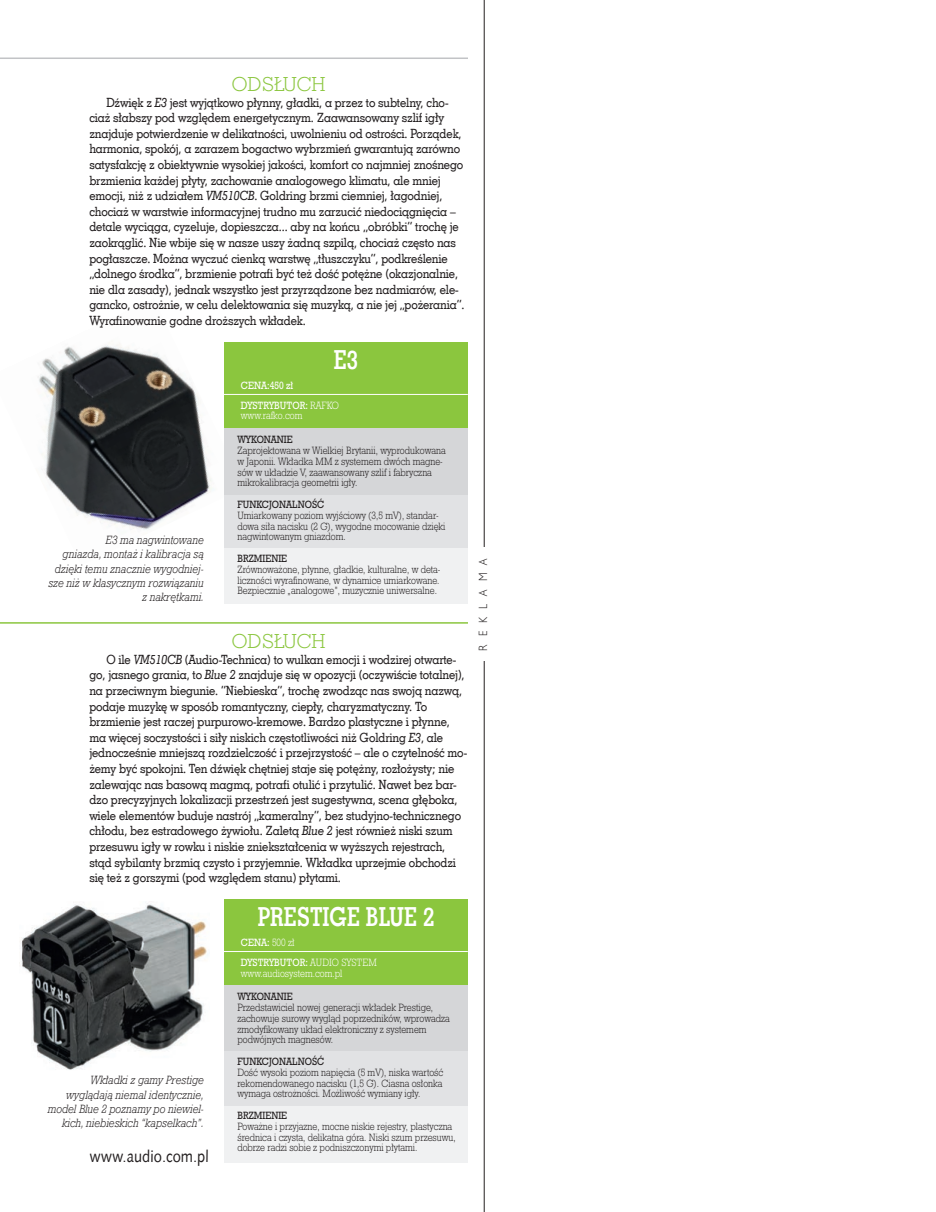
<style>
.page{position:relative;width:936px;height:1212px;background:#fff}
.page>*{position:absolute;margin:0;border:0;box-sizing:border-box;transform-origin:0 0}
.t1{font:26.25px "Geo Slab 703 Bd EU";color:#fff;scale:.8 1}
.t2{font:18px "Geo Slab 703 Lt PL";color:#8bc63e}
.t3{font:16.5px "Humanst 531 EU";color:#231f20;scale:.9 1}
.t4{font:12.75px/15.6px "Geo Slab 703 Md EU";letter-spacing:-.01em;color:#231f20;scale:.9 1}
.t5{font:italic 12px/14.4px "Geo Slab 712 Lt EU";color:#231f20;text-align:right;scale:.9 1}
.t6{font:12px "Humanst 521 Lt EU";color:#231f20;scale:.9 1}
.t7{font:9px/10.8px "Geo Slb 712 Lt PL";color:#231f20;scale:.9 1}
.t8{font:9px "Geo Slb 712 Md PL";color:#231f20;scale:.9 1}
.t9{font:9px/19.4px "Geo Slb 712 Md PL";color:#fff;scale:.9 1}
.t10{font:9px "Geo Slb 712 Lt PL";color:#fff;scale:.9 1}
.s1{font-style:italic}
.s2{font-family:"Geo Slb 712 Lt PL"}
</style>
<div class="page">
<hr style="left:0;top:58px;width:872px;height:1px;background:#c2c3c6">
<img style="left:19px;top:903px;width:189px;height:167px">
<img style="left:38px;top:343px;width:174px;height:187px">
<div style="left:468px;top:0;width:467px;height:1212px;background:#fff"></div>
<hr style="left:484px;top:0;width:1px;height:1212px;background:#231f20">
<div style="left:477px;top:548px;width:13px;height:113px;background:#fff"></div>
<hr style="left:0;top:622px;width:468px;height:2px;background:#8bc63e">
<div style="left:224px;top:1049px;width:244px;height:113px;background:#f0f1f2"></div>
<div style="left:224px;top:985px;width:244px;height:121px;background:#e1e2e4"></div>
<div style="left:224px;top:984px;width:244px;height:67px;background:#d5d6d8"></div>
<div style="left:224px;top:899px;width:244px;height:85px;background:#8bc63e"></div>
<hr style="left:224px;top:951px;width:244px;height:1px;background:#fff">
<div style="left:224px;top:492px;width:244px;height:111px;background:#f0f1f2"></div>
<div style="left:224px;top:428px;width:244px;height:120px;background:#e1e2e4"></div>
<div style="left:224px;top:427px;width:244px;height:67px;background:#d5d6d8"></div>
<div style="left:224px;top:342px;width:244px;height:85px;background:#8bc63e"></div>
<hr style="left:224px;top:394px;width:244px;height:1px;background:#fff">
<h2 class="t2" style="left:232px;top:72px;width:95px">ODSŁUCH</h2>
<p class="t4" style="left:89px;top:94px;width:418px;text-indent:17px">Dźwięk z <span class="s1">E3</span> jest wyjątkowo płynny, gładki, a przez to subtelny, cho&shy;ciaż słabszy pod względem energetycznym. Zaawansowany szlif igły znajduje potwierdzenie w delikatności, uwolnieniu od ostrości. Porządek, harmonia, spokój, a zarazem bogactwo wybrzmień gwarantują zarówno satysfakcję z obiektywnie wysokiej jakości, komfort co najmniej znośnego brzmienia każdej płyty, zachowanie analogowego klimatu, ale mniej emocji, niż z udziałem <span class="s1">VM510CB</span>. Goldring brzmi ciemniej, łagodniej, chociaż w warstwie informacyjnej trudno mu zarzucić niedociągnięcia – detale wyciąga, cyzeluje, dopieszcza... aby na końcu „obróbki” trochę je zaokrąglić. Nie wbije się w nasze uszy żadną szpilą, chociaż często nas pogłaszcze. Można wyczuć cienką warstwę „tłuszczyku”, podkreślenie „dolnego środka”, brzmienie potrafi być też dość potężne (okazjonalnie, nie dla zasady), jednak wszystko jest przyrządzone bez nadmiarów, ele&shy;gancko, ostrożnie, w celu delektowania się muzyką, a nie jej „pożerania”.<br>Wyrafinowanie godne droższych wkładek.</p>
<h1 class="t1" style="left:334px;top:344px;width:32px">E3</h1>
<p class="t9" style="left:241px;top:376px;width:111px">CENA:450 zł<br>DYSTRYBUTOR: <span class="s2">RAFKO</span></p>
<p class="t10" style="left:241px;top:409px;width:70px">www.rafko.com</p>
<p class="t8" style="left:237px;top:433px;width:63px">WYKONANIE</p>
<p class="t7" style="left:237px;top:445px;width:233px">Zaprojektowana w Wielkiej Brytanii, wyprodukowana w Japonii. Wkładka MM z systemem dwóch magne&shy;sów w układzie V, zaawansowany szlif i fabryczna mikrokalibracja geometrii igły.</p>
<p class="t8" style="left:237px;top:498px;width:98px">FUNKCJONALNOŚĆ</p>
<p class="t7" style="left:237px;top:509px;width:233px">Umiarkowany poziom wyjściowy (3,5 mV), standar&shy;dowa siła nacisku (2 G), wygodne mocowanie dzięki nagwintowanym gniazdom.</p>
<p class="t8" style="left:237px;top:552px;width:57px">BRZMIENIE</p>
<p class="t7" style="left:237px;top:563px;width:227px;text-align:justify">Zrównoważone, płynne, gładkie, kulturalne, w deta&shy;liczności wyrafinowane, w dynamice umiarkowane.<br>Bezpiecznie „analogowe”, muzycznie uniwersalne.</p>
<h2 class="t2" style="left:232px;top:629px;width:95px">ODSŁUCH</h2>
<p class="t4" style="left:89px;top:651px;width:421px;text-indent:17px">O ile <span class="s1">VM510CB</span> (Audio-Technica) to wulkan emocji i wodzirej otwarte&shy;go, jasnego grania, to <span class="s1">Blue 2</span> znajduje się w opozycji (oczywiście totalnej), na przeciwnym biegunie. “Niebieska”, trochę zwodząc nas swoją nazwą, podaje muzykę w sposób romantyczny, ciepły, charyzmatyczny. To brzmienie jest raczej purpurowo-kremowe. Bardzo plastyczne i płynne, ma więcej soczystości i siły niskich częstotliwości niż Goldring <span class="s1">E3</span>, ale jednocześnie mniejszą rozdzielczość i przejrzystość – ale o czytelność mo&shy;żemy być spokojni. Ten dźwięk chętniej staje się potężny, rozłożysty; nie zalewając nas basową magmą, potrafi otulić i przytulić. Nawet bez bar&shy;dzo precyzyjnych lokalizacji przestrzeń jest sugestywna, scena głęboka, wiele elementów buduje nastrój „kameralny”, bez studyjno-technicznego chłodu, bez estradowego żywiołu. Zaletą <span class="s1">Blue 2</span> jest również niski szum przesuwu igły w rowku i niskie zniekształcenia w wyższych rejestrach, stąd sybilanty brzmią czysto i przyjemnie. Wkładka uprzejmie obchodzi się też z gorszymi (pod względem stanu) płytami.</p>
<p class="t5" style="left:49px;top:532px;width:174px">E3 ma nagwintowane<br>gniazda, montaż i kalibracja są dzięki temu znacznie wygodniej&shy;sze niż w klasycznym rozwiązaniu z nakrętkami.</p>
<p class="t5" style="left:48px;top:1073px;width:175px">Wkładki z gamy Prestige wyglądają niemal identycznie, model Blue 2 poznamy po niewiel&shy;kich, niebieskich “kapselkach”.</p>
<p class="t3" style="left:89px;top:1146px;width:134px">www.audio.com.pl</p>
<h1 class="t1" style="left:258px;top:901px;width:222px">PRESTIGE BLUE 2</h1>
<p class="t9" style="left:241px;top:933px;width:153px">CENA: <span class="s2">500 zł<br></span>DYSTRYBUTOR: <span class="s2">AUDIO SYSTEM</span></p>
<p class="t10" style="left:241px;top:966px;width:114px">www.audiosystem.com.pl</p>
<p class="t8" style="left:237px;top:990px;width:63px">WYKONANIE</p>
<p class="t7" style="left:237px;top:1002px;width:237px">Przedstawiciel nowej generacji wkładek Prestige, zachowuje surowy wygląd poprzedników, wprowadza zmodyfikowany układ elektroniczny z systemem podwójnych magnesów.</p>
<p class="t8" style="left:237px;top:1055px;width:98px">FUNKCJONALNOŚĆ</p>
<p class="t7" style="left:237px;top:1066px;width:230px;text-align:justify">Dość wysoki poziom napięcia (5 mV), niska wartość rekomendowanego nacisku (1,5 G). Ciasna osłonka wymaga ostrożności. Możliwość wymiany igły.</p>
<p class="t8" style="left:237px;top:1109px;width:57px">BRZMIENIE</p>
<p class="t7" style="left:237px;top:1120px;width:244px">Poważne i przyjazne, mocne niskie rejestry, plastyczna średnica i czysta, delikatna góra. Niski szum przesuwu, dobrze radzi sobie z podniszczonymi płytami.</p>
<p class="t6" style="left:476px;top:651px;width:104px;rotate:-90deg">R E K L A M A</p>
</div>
